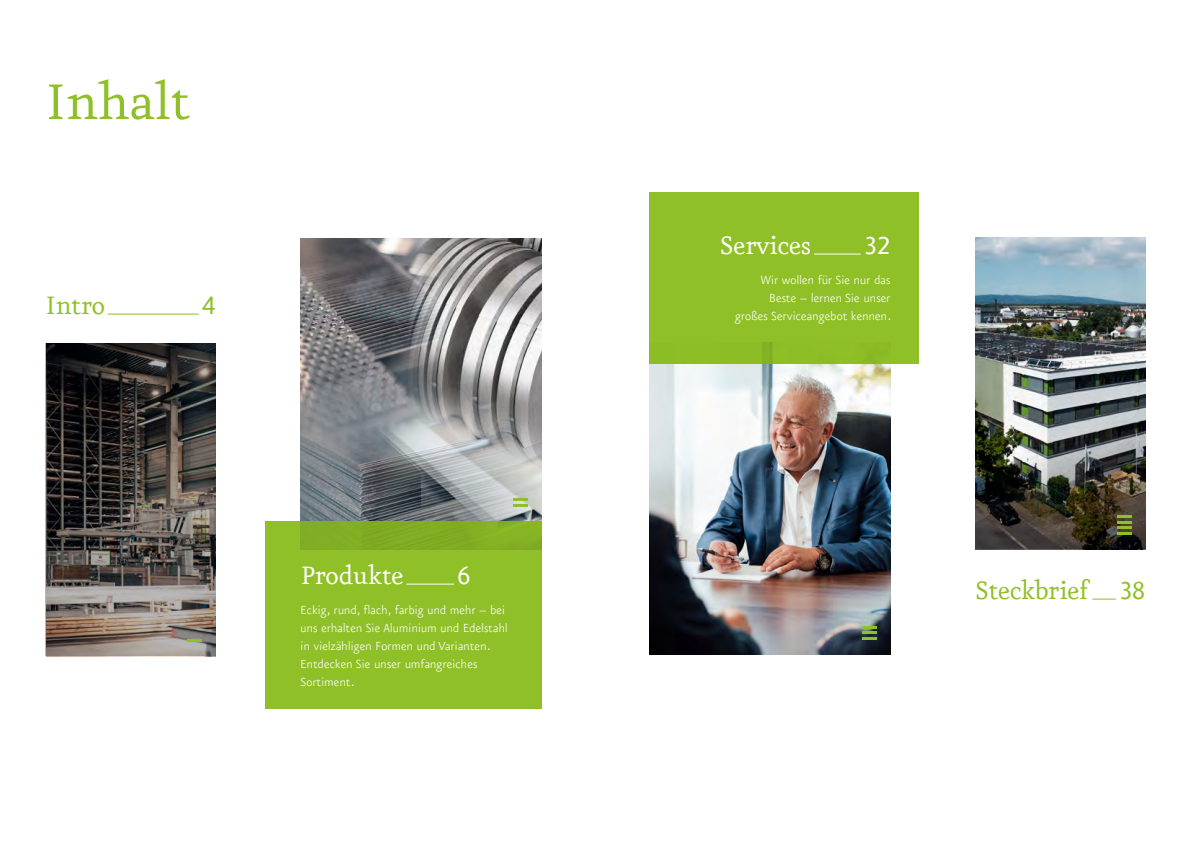
<style>
.page{position:relative;width:1191px;height:842px;background:#fff}
.page>*{position:absolute;margin:0;border:0;box-sizing:border-box;transform-origin:0 0}
.t1{font:60px "CSP Eureka Roman";letter-spacing:-.02em;color:#90c027}
.t2{font:30px "CSP Eureka Roman";letter-spacing:-.02em;color:#fff}
.t3{font:30px "CSP Eureka Roman";letter-spacing:-.02em;color:#90c027}
.t4{font:14px/18px "CSP Eureka Sans Light";letter-spacing:.02em;color:#fff}
</style>
<div class="page">
<img style="left:649px;top:364px;width:241px;height:290px">
<img style="left:300px;top:238px;width:32px;height:135px">
<img style="left:975px;top:237px;width:170px;height:312px">
<img style="left:332px;top:238px;width:209px;height:135px">
<img style="left:300px;top:373px;width:241px;height:149px">
<svg style="left:45px;top:344px;width:170px;height:312px;background:#504b47"></svg>
<div style="left:265px;top:522px;width:276px;height:187px;background:#90c027"></div>
<div style="left:649px;top:192px;width:269px;height:172px;background:#90c027"></div>
<hr style="left:108px;top:314px;width:91px;height:1px;background:#90c027">
<hr style="left:406px;top:584px;width:48px;height:1px;background:#fff">
<hr style="left:814px;top:254px;width:46px;height:1px;background:#fff">
<svg style="left:1092px;top:599px;width:23px;height:1px"></svg>
<hr style="left:187px;top:639px;width:14px;height:3px;background:#90c027">
<svg style="left:513px;top:504px;width:14px;height:2px"></svg>
<hr style="left:513px;top:498px;width:14px;height:3px;background:#90c027">
<hr style="left:862px;top:637px;width:14px;height:3px;background:#90c027">
<hr style="left:862px;top:631px;width:14px;height:3px;background:#90c027">
<svg style="left:862px;top:626px;width:14px;height:2px"></svg>
<hr style="left:1117px;top:532px;width:14px;height:3px;background:#90c027">
<hr style="left:1117px;top:526px;width:14px;height:3px;background:#90c027">
<hr style="left:1117px;top:521px;width:14px;height:3px;background:#90c027">
<hr style="left:1117px;top:515px;width:14px;height:3px;background:#90c027">
<h1 class="t1" style="left:45px;top:73px;width:146px">Inhalt</h1>
<h2 class="t3" style="left:45px;top:291px;width:61px">Intro</h2>
<h2 class="t3" style="left:202px;top:291px;width:15px">4</h2>
<h2 class="t2" style="left:300px;top:561px;width:105px">Produkte</h2>
<h2 class="t2" style="left:457px;top:561px;width:15px">6</h2>
<p class="t4" style="left:300px;top:602px;width:208px">Eckig, rund, flach, farbig und mehr – bei uns erhalten Sie Aluminium und Edelstahl in vielzähligen Formen und Varianten.<br>Entdecken Sie unser umfangreiches Sortiment.</p>
<h2 class="t2" style="left:720px;top:231px;width:93px">Services</h2>
<h2 class="t2" style="left:863px;top:231px;width:28px">32</h2>
<p class="t4" style="left:735px;top:272px;width:158px;text-align:right">Wir wollen für Sie nur das<br>Beste – lernen Sie unser großes Serviceangebot kennen.</p>
<h2 class="t3" style="left:975px;top:576px;width:172px">Steckbrief 38</h2>
</div>
